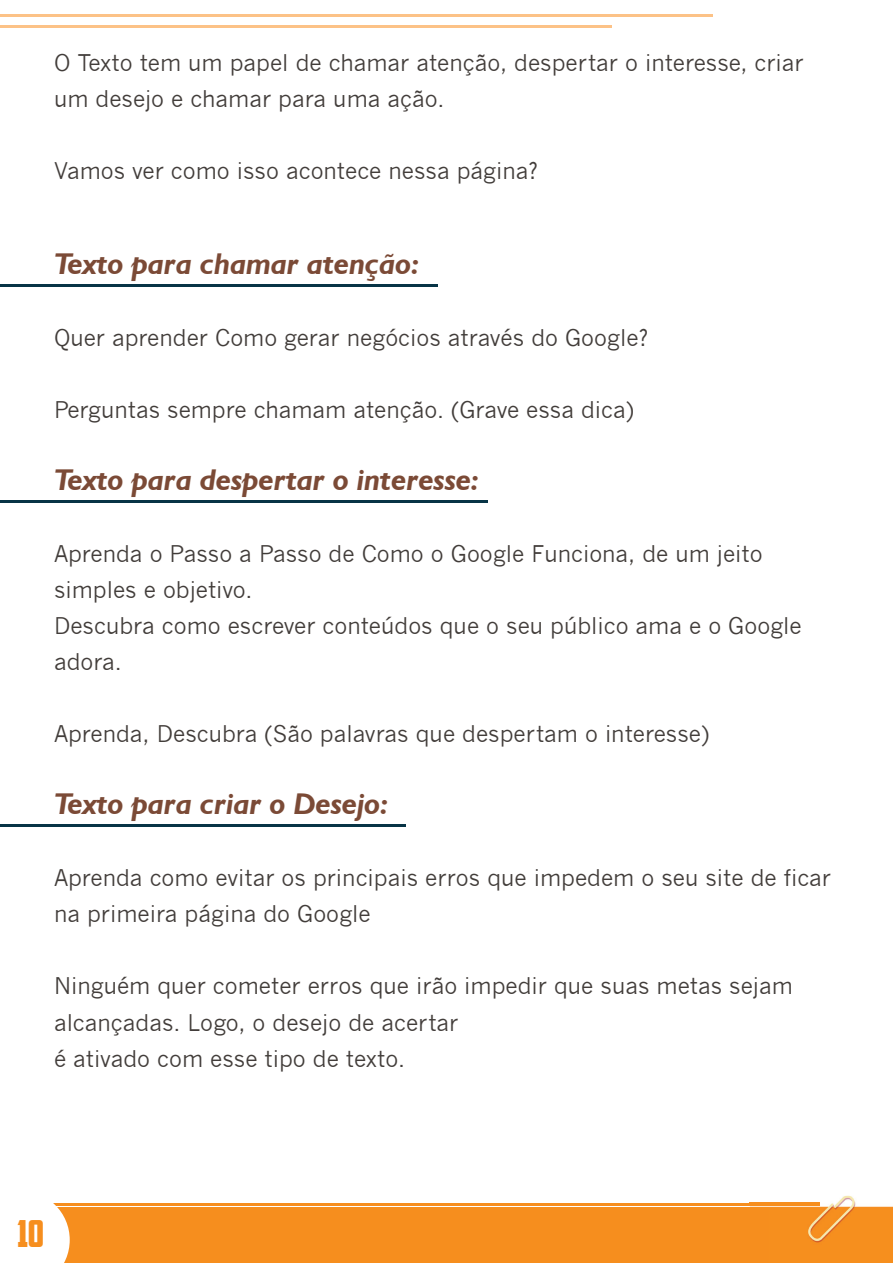
<style>
.page{position:relative;width:893px;height:1263px;background:#fff}
.page>*{position:absolute;margin:0;border:0;box-sizing:border-box;transform-origin:0 0}
.t1{font:37.5px "American Captain";color:#f68e1e}
.t2{font:italic 700 30px "Humanist 521 BT";color:#7b4a36}
.t3{font:22.5px/36px "News Gothic";color:#423d3a}
</style>
<div class="page">
<hr style="left:0;top:1203px;width:819px;height:2px;background:#f68e1e">
<img style="left:750px;top:1196px;width:143px;height:67px">
<img style="left:750px;top:1203px;width:69px;height:2px">
<div style="left:0;top:1208px;width:769px;height:55px;background:#f68e1e"></div>
<div style="left:0;top:1203px;width:70px;height:60px;background:#fff"></div>
<hr style="left:0;top:14px;width:712px;height:3px;background:#fcc287">
<hr style="left:0;top:26px;width:611px;height:2px;background:#fcc287">
<hr style="left:0;top:284px;width:438px;height:3px;background:#073446">
<hr style="left:0;top:500px;width:488px;height:2px;background:#073446">
<hr style="left:0;top:824px;width:406px;height:3px;background:#073446">
<p class="t3" style="left:54px;top:45px;width:751px">O Texto tem um papel de chamar atenção, despertar o interesse, criar um desejo e chamar para uma ação.</p>
<p class="t3" style="left:54px;top:153px;width:485px">Vamos ver como isso acontece nessa página?</p>
<h2 class="t2" style="left:54px;top:245px;width:367px">Texto para chamar atenção:</h2>
<p class="t3" style="left:54px;top:320px;width:596px">Quer aprender Como gerar negócios através do Google?</p>
<p class="t3" style="left:54px;top:392px;width:582px">Perguntas sempre chamam atenção. (Grave essa dica)</p>
<h2 class="t2" style="left:54px;top:461px;width:427px">Texto para despertar o interesse:</h2>
<p class="t3" style="left:54px;top:536px;width:749px">Aprenda o Passo a Passo de Como o Google Funciona, de um jeito simples e objetivo.<br>Descubra como escrever conteúdos que o seu público ama e o Google adora.</p>
<p class="t3" style="left:54px;top:716px;width:657px">Aprenda, Descubra (São palavras que despertam o interesse)</p>
<h2 class="t2" style="left:54px;top:785px;width:336px">Texto para criar o Desejo:</h2>
<p class="t3" style="left:54px;top:860px;width:779px">Aprenda como evitar os principais erros que impedem o seu site de ficar na primeira página do Google</p>
<p class="t3" style="left:54px;top:968px;width:740px">Ninguém quer cometer erros que irão impedir que suas metas sejam alcançadas. Logo, o desejo de acertar<br>é ativado com esse tipo de texto.</p>
<h1 class="t1" style="left:17px;top:1211px;width:29px">10</h1>
</div>
